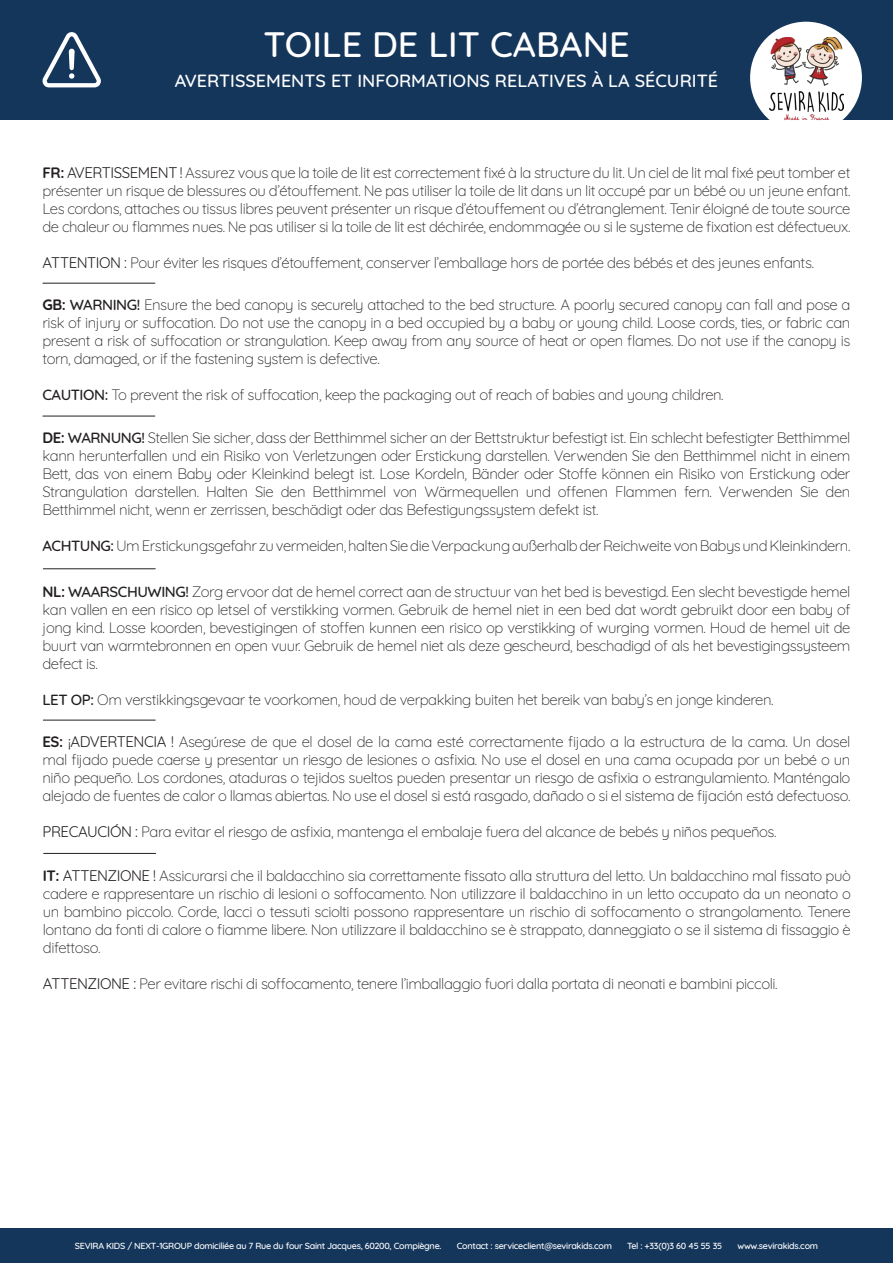
<style>
.page{position:relative;width:893px;height:1263px;background:#fff}
.page>*{position:absolute;margin:0;border:0;box-sizing:border-box;transform-origin:0 0}
.t1{font:500 36px "Quicksand";color:#fff}
.t2{font:500 18px "Quicksand";color:#fff}
.t3{font:300 15px/18px "Quicksand";letter-spacing:-.03em;color:#231f20;text-align:justify}
.t4{font:500 9px "Quicksand";letter-spacing:-.03em;color:#fff}
.s1{font-weight:700}
.s2{font-weight:400}
.s3{font-weight:500}
</style>
<div class="page">
<div style="left:0;top:0;width:893px;height:119px;background:#15365b"></div>
<div style="left:0;top:1229px;width:893px;height:34px;background:#15365b"></div>
<hr style="left:43px;top:283px;width:112px;height:1px;background:#231f20">
<hr style="left:43px;top:416px;width:112px;height:1px;background:#231f20">
<hr style="left:43px;top:568px;width:112px;height:1px;background:#231f20">
<hr style="left:43px;top:720px;width:112px;height:1px;background:#231f20">
<hr style="left:44px;top:853px;width:112px;height:1px;background:#231f20">
<svg style="left:42px;top:32px;width:59px;height:55px"></svg>
<div style="left:750px;top:22px;width:112px;height:112px;background:#fff;border-radius:50%"></div>
<img style="left:770px;top:37px;width:74px;height:84px">
<p class="t1" style="left:263px;top:15px;width:368px">TOILE DE LIT CABANE</p>
<p class="t2" style="left:175px;top:66px;width:545px">AVERTISSEMENTS ET INFORMATIONS RELATIVES À LA SÉCURITÉ</p>
<p class="t3" style="left:43px;top:162px;width:809px"><span class="s1">FR:</span> <span class="s2">AVERTISSEMENT !</span> Assurez vous que la toile de lit est correctement fixé à la structure du lit. Un ciel de lit mal fixé peut tomber et présenter un risque de blessures ou d’étouffement. Ne pas utiliser la toile de lit dans un lit occupé par un bébé ou un jeune enfant.<br>Les cordons, attaches ou tissus libres peuvent présenter un risque d’étouffement ou d’étranglement. Tenir éloigné de toute source de chaleur ou flammes nues. Ne pas utiliser si la toile de lit est déchirée, endommagée ou si le systeme de fixation est défectueux.</p>
<p class="t3" style="left:43px;top:252px;width:773px"><span class="s2">ATTENTION :</span> Pour éviter les risques d’étouffement, conserver l’emballage hors de portée des bébés et des jeunes enfants.</p>
<p class="t3" style="left:43px;top:294px;width:809px"><span class="s1">GB:</span> <span class="s3">WARNING!</span> Ensure the bed canopy is securely attached to the bed structure. A poorly secured canopy can fall and pose a risk of injury or suffocation. Do not use the canopy in a bed occupied by a baby or young child. Loose cords, ties, or fabric can present a risk of suffocation or strangulation. Keep away from any source of heat or open flames. Do not use if the canopy is torn, damaged, or if the fastening system is defective.</p>
<p class="t3" style="left:43px;top:384px;width:683px"><span class="s3">CAUTION:</span> To prevent the risk of suffocation, keep the packaging out of reach of babies and young children.</p>
<p class="t3" style="left:43px;top:427px;width:809px"><span class="s1">DE:</span> <span class="s3">WARNUNG!</span> Stellen Sie sicher, dass der Betthimmel sicher an der Bettstruktur befestigt ist. Ein schlecht befestigter Betthimmel kann herunterfallen und ein Risiko von Verletzungen oder Erstickung darstellen. Verwenden Sie den Betthimmel nicht in einem Bett, das von einem Baby oder Kleinkind belegt ist. Lose Kordeln, Bänder oder Stoffe können ein Risiko von Erstickung oder Strangulation darstellen. Halten Sie den Betthimmel von Wärmequellen und offenen Flammen fern. Verwenden Sie den Betthimmel nicht, wenn er zerrissen, beschädigt oder das Befestigungssystem defekt ist.</p>
<p class="t3" style="left:43px;top:535px;width:809px"><span class="s3">ACHTUNG:</span> Um Erstickungsgefahr zu vermeiden, halten Sie die Verpackung außerhalb der Reichweite von Babys und Kleinkindern.</p>
<p class="t3" style="left:43px;top:581px;width:809px"><span class="s1">NL:</span> <span class="s3">WAARSCHUWING!</span> Zorg ervoor dat de hemel correct aan de structuur van het bed is bevestigd. Een slecht bevestigde hemel kan vallen en een risico op letsel of verstikking vormen. Gebruik de hemel niet in een bed dat wordt gebruikt door een baby of jong kind. Losse koorden, bevestigingen of stoffen kunnen een risico op verstikking of wurging vormen. Houd de hemel uit de buurt van warmtebronnen en open vuur. Gebruik de hemel niet als deze gescheurd, beschadigd of als het bevestigingssysteem defect is.</p>
<p class="t3" style="left:43px;top:689px;width:732px"><span class="s3">LET OP:</span> Om verstikkingsgevaar te voorkomen, houd de verpakking buiten het bereik van baby’s en jonge kinderen.</p>
<p class="t3" style="left:43px;top:731px;width:809px"><span class="s1">ES:</span> <span class="s2">¡ADVERTENCIA !</span> Asegúrese de que el dosel de la cama esté correctamente fijado a la estructura de la cama. Un dosel mal fijado puede caerse y presentar un riesgo de lesiones o asfixia. No use el dosel en una cama ocupada por un bebé o un niño pequeño. Los cordones, ataduras o tejidos sueltos pueden presentar un riesgo de asfixia o estrangulamiento. Manténgalo alejado de fuentes de calor o llamas abiertas. No use el dosel si está rasgado, dañado o si el sistema de fijación está defectuoso.</p>
<p class="t3" style="left:43px;top:821px;width:735px"><span class="s2">PRECAUCIÓN :</span> Para evitar el riesgo de asfixia, mantenga el embalaje fuera del alcance de bebés y niños pequeños.</p>
<p class="t3" style="left:43px;top:865px;width:809px"><span class="s1">IT:</span> <span class="s2">ATTENZIONE !</span> Assicurarsi che il baldacchino sia correttamente fissato alla struttura del letto. Un baldacchino mal fissato può cadere e rappresentare un rischio di lesioni o soffocamento. Non utilizzare il baldacchino in un letto occupato da un neonato o un bambino piccolo. Corde, lacci o tessuti sciolti possono rappresentare un rischio di soffocamento o strangolamento. Tenere lontano da fonti di calore o fiamme libere. Non utilizzare il baldacchino se è strappato, danneggiato o se il sistema di fissaggio è difettoso.</p>
<p class="t3" style="left:43px;top:973px;width:736px"><span class="s2">ATTENZIONE :</span> Per evitare rischi di soffocamento, tenere l’imballaggio fuori dalla portata di neonati e bambini piccoli.</p>
<p class="t4" style="left:75px;top:1239px;width:368px">SEVIRA KIDS / NEXT-1GROUP domiciliée au 7 Rue du four Saint Jacques, 60200, Compiègne.</p>
<p class="t4" style="left:457px;top:1239px;width:157px">Contact : serviceclient@sevirakids.com</p>
<p class="t4" style="left:627px;top:1239px;width:96px">Tel : +33(0)3 60 45 55 35</p>
<p class="t4" style="left:737px;top:1239px;width:82px">www.sevirakids.com</p>
</div>
